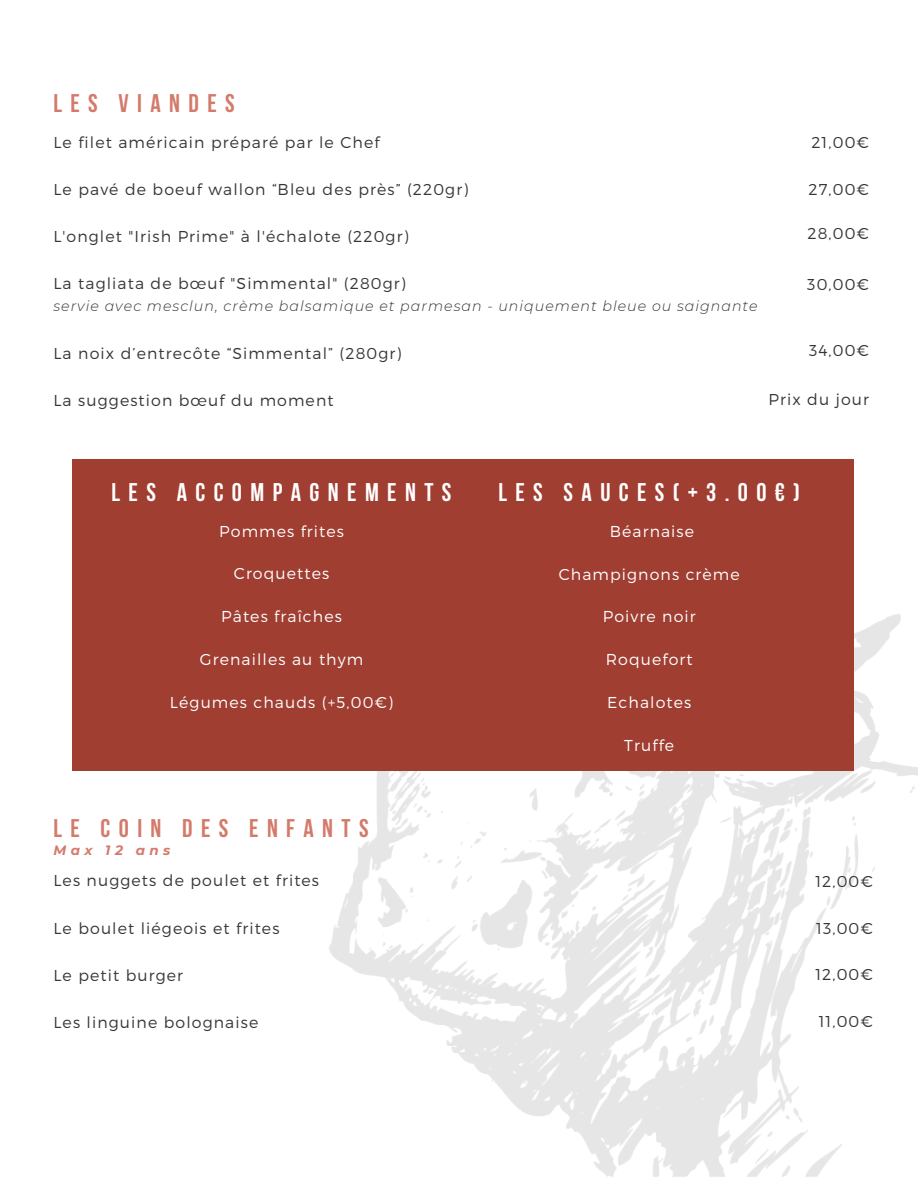
<style>
.page{position:relative;width:918px;height:1188px;background:#fff}
.page>*{position:absolute;margin:0;border:0;box-sizing:border-box;transform-origin:0 0}
.t1{font:700 25.5px "Bebas Neue";letter-spacing:.33em;color:#fff}
.t2{font:700 25.5px "Bebas Neue";letter-spacing:.33em;color:#d47a6b}
.t3{font:300 15.75px "Montserrat";letter-spacing:.07em;color:#343639}
.t4{font:300 15.75px "Montserrat";letter-spacing:.07em;color:#fff}
.t5{font:italic 300 14.25px "Montserrat";letter-spacing:.07em;color:#343639}
.t6{font:italic 700 13.5px "Montserrat";letter-spacing:.33em;color:#d47a6b}
</style>
<div class="page">
<img style="left:329px;top:614px;width:589px;height:563px">
<div style="left:72px;top:460px;width:782px;height:311px;background:#a03e32"></div>
<h1 class="t2" style="left:53px;top:89px;width:183px">LES VIANDES</h1>
<p class="t3" style="left:53px;top:133px;width:328px">Le filet américain préparé par le Chef</p>
<p class="t3" style="left:53px;top:180px;width:416px">Le pavé de boeuf wallon “Bleu des près” (220gr)</p>
<p class="t3" style="left:53px;top:227px;width:357px">L'onglet "Irish Prime" à l'échalote (220gr)</p>
<p class="t3" style="left:53px;top:274px;width:354px">La tagliata de bœuf "Simmental" (280gr)</p>
<p class="t5" style="left:53px;top:296px;width:706px">servie avec mesclun, crème balsamique et parmesan - uniquement bleue ou saignante</p>
<p class="t3" style="left:53px;top:344px;width:350px">La noix d’entrecôte “Simmental” (280gr)</p>
<p class="t3" style="left:53px;top:391px;width:282px">La suggestion bœuf du moment</p>
<p class="t3" style="left:811px;top:133px;width:59px">21,00€</p>
<p class="t3" style="left:809px;top:180px;width:62px">27,00€</p>
<p class="t3" style="left:808px;top:223px;width:63px">28,00€</p>
<p class="t3" style="left:807px;top:275px;width:63px">30,00€</p>
<p class="t3" style="left:809px;top:340px;width:62px">34,00€</p>
<p class="t3" style="left:769px;top:390px;width:102px">Prix du jour</p>
<h1 class="t1" style="left:112px;top:478px;width:341px">LES ACCOMPAGNEMENTS</h1>
<p class="t4" style="left:219px;top:521px;width:126px">Pommes frites</p>
<p class="t4" style="left:234px;top:564px;width:97px">Croquettes</p>
<p class="t4" style="left:221px;top:607px;width:122px">Pâtes fraîches</p>
<p class="t4" style="left:200px;top:650px;width:165px">Grenailles au thym</p>
<p class="t4" style="left:170px;top:692px;width:225px">Légumes chauds (+5,00€)</p>
<h1 class="t2" style="left:53px;top:814px;width:317px">LE COIN DES ENFANTS</h1>
<p class="t6" style="left:53px;top:841px;width:119px">Max 12 ans</p>
<p class="t3" style="left:53px;top:871px;width:267px">Les nuggets de poulet et frites</p>
<p class="t3" style="left:53px;top:919px;width:228px">Le boulet liégeois et frites</p>
<p class="t3" style="left:53px;top:966px;width:131px">Le petit burger</p>
<p class="t3" style="left:53px;top:1013px;width:206px">Les linguine bolognaise</p>
<h1 class="t1" style="left:498px;top:478px;width:303px">LES SAUCES(+3.00€)</h1>
<p class="t4" style="left:610px;top:522px;width:86px">Béarnaise</p>
<p class="t4" style="left:559px;top:564px;width:182px">Champignons crème</p>
<p class="t4" style="left:603px;top:607px;width:94px">Poivre noir</p>
<p class="t4" style="left:606px;top:650px;width:88px">Roquefort</p>
<p class="t4" style="left:607px;top:693px;width:86px">Echalotes</p>
<p class="t4" style="left:624px;top:735px;width:51px">Truffe</p>
<p class="t3" style="left:815px;top:871px;width:59px">12,00€</p>
<p class="t3" style="left:816px;top:918px;width:58px">13,00€</p>
<p class="t3" style="left:815px;top:965px;width:59px">12,00€</p>
<p class="t3" style="left:819px;top:1012px;width:56px">11,00€</p>
</div>
